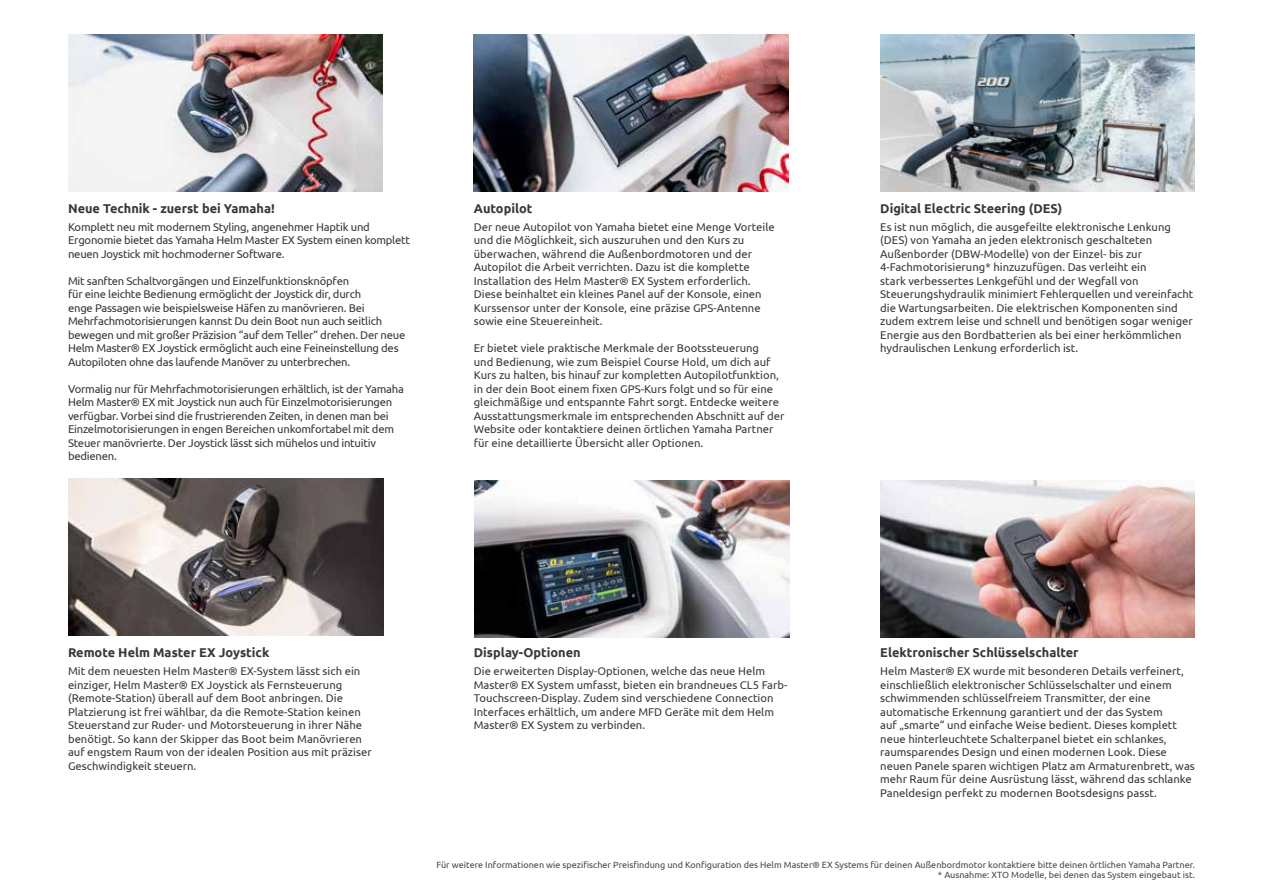
<style>
.page{position:relative;width:1263px;height:893px;background:#fff}
.page>*{position:absolute;margin:0;border:0;box-sizing:border-box;transform-origin:0 0}
.t1{font:700 12.75px "Ubuntu";color:#383937}
.t2{font:11.25px/13.5px "Ubuntu";color:#383937}
.t3{font:11.25px/13.5px "Ubuntu";letter-spacing:-.02em;color:#383937}
.t4{font:9px/10.5px "Ubuntu";color:#474847;text-align:right}
</style>
<div class="page">
<img style="left:474px;top:34px;width:314px;height:157px">
<img style="left:880px;top:34px;width:315px;height:157px">
<img style="left:68px;top:34px;width:315px;height:157px">
<img style="left:69px;top:478px;width:314px;height:158px">
<img style="left:474px;top:480px;width:315px;height:158px">
<img style="left:880px;top:480px;width:315px;height:158px">
<p class="t1" style="left:68px;top:201px;width:208px">Neue Technik - zuerst bei Yamaha!</p>
<p class="t3" style="left:68px;top:220px;width:343px">Komplett neu mit modernem Styling, angenehmer Haptik und<br>Ergonomie bietet das Yamaha Helm Master EX System einen komplett neuen Joystick mit hochmoderner Software.</p>
<p class="t3" style="left:68px;top:274px;width:339px">Mit sanften Schaltvorgängen und Einzelfunktionsknöpfen<br>für eine leichte Bedienung ermöglicht der Joystick dir, durch<br>enge Passagen wie beispielsweise Häfen zu manövrieren. Bei Mehrfachmotorisierungen kannst Du dein Boot nun auch seitlich bewegen und mit großer Präzision “auf dem Teller” drehen. Der neue Helm Master® EX Joystick ermöglicht auch eine Feineinstellung des Autopiloten ohne das laufende Manöver zu unterbrechen.</p>
<p class="t3" style="left:68px;top:382px;width:337px">Vormalig nur für Mehrfachmotorisierungen erhältlich, ist der Yamaha Helm Master® EX mit Joystick nun auch für Einzelmotorisierungen verfügbar. Vorbei sind die frustrierenden Zeiten, in denen man bei Einzelmotorisierungen in engen Bereichen unkomfortabel mit dem Steuer manövrierte. Der Joystick lässt sich mühelos und intuitiv bedienen.</p>
<p class="t1" style="left:474px;top:201px;width:60px">Autopilot</p>
<p class="t2" style="left:474px;top:220px;width:302px">Der neue Autopilot von Yamaha bietet eine Menge Vorteile und die Möglichkeit, sich auszuruhen und den Kurs zu überwachen, während die Außenbordmotoren und der Autopilot die Arbeit verrichten. Dazu ist die komplette Installation des Helm Master® EX System erforderlich.<br>Diese beinhaltet ein kleines Panel auf der Konsole, einen Kurssensor unter der Konsole, eine präzise GPS-Antenne sowie eine Steuereinheit.</p>
<p class="t2" style="left:474px;top:341px;width:312px">Er bietet viele praktische Merkmale der Bootssteuerung<br>und Bedienung, wie zum Beispiel Course Hold, um dich auf Kurs zu halten, bis hinauf zur kompletten Autopilotfunktion, in der dein Boot einem fixen GPS-Kurs folgt und so für eine gleichmäßige und entspannte Fahrt sorgt. Entdecke weitere Ausstattungsmerkmale im entsprechenden Abschnitt auf der Website oder kontaktiere deinen örtlichen Yamaha Partner für eine detaillierte Übersicht aller Optionen.</p>
<p class="t1" style="left:880px;top:201px;width:184px">Digital Electric Steering (DES)</p>
<p class="t2" style="left:880px;top:220px;width:315px">Es ist nun möglich, die ausgefeilte elektronische Lenkung (DES) von Yamaha an jeden elektronisch geschalteten Außenborder (DBW-Modelle) von der Einzel- bis zur 4-Fachmotorisierung* hinzuzufügen. Das verleiht ein<br>stark verbessertes Lenkgefühl und der Wegfall von Steuerungshydraulik minimiert Fehlerquellen und vereinfacht die Wartungsarbeiten. Die elektrischen Komponenten sind zudem extrem leise und schnell und benötigen sogar weniger Energie aus den Bordbatterien als bei einer herkömmlichen hydraulischen Lenkung erforderlich ist.</p>
<p class="t1" style="left:68px;top:645px;width:203px">Remote Helm Master EX Joystick</p>
<p class="t2" style="left:68px;top:664px;width:305px">Mit dem neuesten Helm Master® EX-System lässt sich ein einziger, Helm Master® EX Joystick als Fernsteuerung (Remote-Station) überall auf dem Boot anbringen. Die Platzierung ist frei wählbar, da die Remote-Station keinen Steuerstand zur Ruder- und Motorsteuerung in ihrer Nähe benötigt. So kann der Skipper das Boot beim Manövrieren auf engstem Raum von der idealen Position aus mit präziser Geschwindigkeit steuern.</p>
<p class="t1" style="left:474px;top:645px;width:108px">Display-Optionen</p>
<p class="t2" style="left:474px;top:664px;width:315px">Die erweiterten Display-Optionen, welche das neue Helm Master® EX System umfasst, bieten ein brandneues CL5 Farb-Touchscreen-Display. Zudem sind verschiedene Connection Interfaces erhältlich, um andere MFD Geräte mit dem Helm Master® EX System zu verbinden.</p>
<p class="t1" style="left:880px;top:645px;width:200px">Elektronischer Schlüsselschalter</p>
<p class="t2" style="left:880px;top:664px;width:316px">Helm Master® EX wurde mit besonderen Details verfeinert, einschließlich elektronischer Schlüsselschalter und einem schwimmenden schlüsselfreiem Transmitter, der eine automatische Erkennung garantiert und der das System<br>auf „smarte“ und einfache Weise bedient. Dieses komplett neue hinterleuchtete Schalterpanel bietet ein schlankes, raumsparendes Design und einen modernen Look. Diese neuen Panele sparen wichtigen Platz am Armaturenbrett, was mehr Raum für deine Ausrüstung lässt, während das schlanke Paneldesign perfekt zu modernen Bootsdesigns passt.</p>
<p class="t4" style="left:436px;top:859px;width:760px">Für weitere Informationen wie spezifischer Preisfindung und Konfiguration des Helm Master® EX Systems für deinen Außenbordmotor kontaktiere bitte deinen örtlichen Yamaha Partner. * Ausnahme: XTO Modelle, bei denen das System eingebaut ist.</p>
</div>
